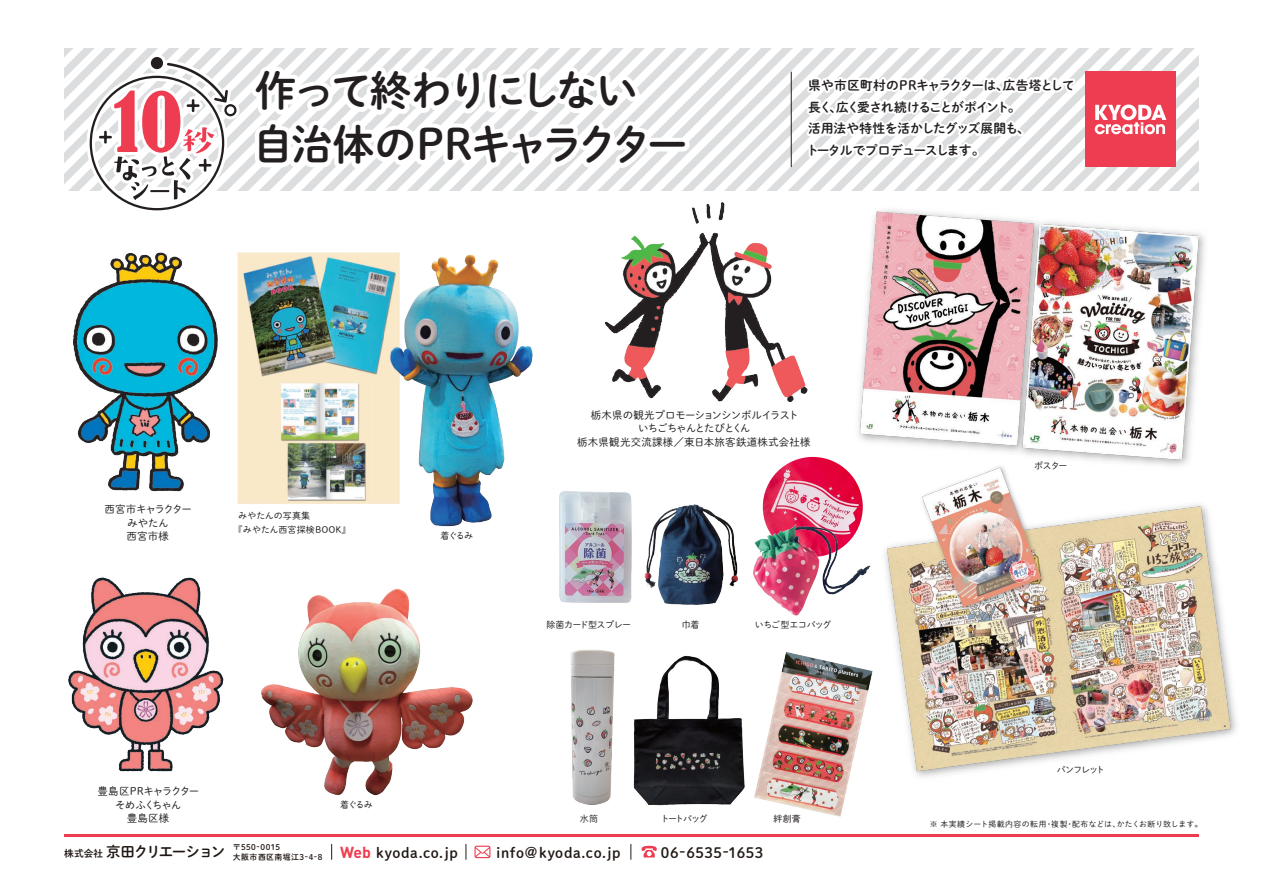
<style>
.page{position:relative;width:1263px;height:893px;background:#fff}
.page>*{position:absolute;margin:0;border:0;box-sizing:border-box;transform-origin:0 0}
.t1{font:42px/54px "Shuei M Go Std B";letter-spacing:-.095em;color:#231f20}
.t2{font:14.55px "Shuei M Go Std B";letter-spacing:-.105em;color:#211814}
.t3{font:14.4px "Shuei M Go Std B";letter-spacing:.04em;color:#211814}
.t4{font:12.75px/21.8px "Shuei M Go Std B";letter-spacing:-.065em;color:#231f20}
.t5{font:10.5px/13.5px "Shuei M Go Std L";letter-spacing:-.02em;color:#231f20;text-align:center}
.t6{font:10.5px/13.5px "Shuei M Go Std L";letter-spacing:-.055em;color:#231f20;text-align:center}
.t7{font:9px "Shuei M Go Std L";letter-spacing:-.065em;color:#231f20}
.t8{font:9px/13.5px "Shuei M Go Std L";letter-spacing:.005em;color:#231f20}
.t9{font:7.95px/10.1px "Shuei M Go Std B";letter-spacing:.05em;color:#211814}
.t10{font:7.95px "Shuei M Go Std L";letter-spacing:.035em;color:#231f20}
.s1{font-size:9.75px}
</style>
<div class="page">
<svg style="left:64px;top:48px;width:1135px;height:154px"></svg>
<div style="left:970px;top:149px;width:9px;height:9px;border:4px solid #fff;border-radius:50%"></div>
<div style="left:971px;top:150px;width:7px;height:7px;border:4px solid #fff;border-radius:50%"></div>
<svg style="left:474px;top:846px;width:16px;height:12px"></svg>
<svg style="left:641px;top:846px;width:16px;height:11px"></svg>
<svg style="left:331px;top:844px;width:1px;height:15px"></svg>
<svg style="left:466px;top:844px;width:1px;height:15px"></svg>
<svg style="left:630px;top:844px;width:1px;height:15px"></svg>
<img style="left:68px;top:538px;width:1169px;height:299px">
<img style="left:74px;top:202px;width:1137px;height:336px">
<h1 class="t1" style="left:252px;top:62px;width:438px">作って終わりにしない<br>自治体のPRキャラクター</h1>
<p class="t4" style="left:806px;top:74px;width:270px">県や市区町村のPRキャラクターは、広告塔として長く、広く愛され続けることがポイント。<br>活用法や特性を活かしたグッズ展開も、<br>トータルでプロデュースします。</p>
<p class="t5" style="left:104px;top:502px;width:89px">西宮市キャラクターみやたん<br>西宮市様</p>
<p class="t8" style="left:234px;top:509px;width:118px;text-indent:4px">みやたんの写真集<br>『みやたん西宮探検ＢＯＯＫ』</p>
<p class="t7" style="left:440px;top:529px;width:34px">着ぐるみ</p>
<p class="t6" style="left:98px;top:784px;width:103px">豊島区PRキャラクターそめふくちゃん<br>豊島区様</p>
<p class="t7" style="left:340px;top:798px;width:34px">着ぐるみ</p>
<p class="t5" style="left:577px;top:408px;width:235px">栃木県の観光プロモーションシンボルイラスト<br>いちごちゃんとたびとくん<br>栃木県観光交流課様／東日本旅客鉄道株式会社様</p>
<p class="t7" style="left:546px;top:618px;width:86px">除菌カード型スプレー</p>
<p class="t7" style="left:682px;top:618px;width:19px">巾着</p>
<p class="t7" style="left:755px;top:618px;width:78px">いちご型エコバッグ</p>
<p class="t7" style="left:580px;top:812px;width:20px">水筒</p>
<p class="t7" style="left:661px;top:812px;width:49px">トートバッグ</p>
<p class="t7" style="left:773px;top:812px;width:29px">絆創膏</p>
<p class="t9" style="left:233px;top:841px;width:226px">〒550-0015<br>大阪市西区南堀江3-4-8 <sup>Web</sup> <sup>kyoda.co.jp</sup></p>
<p class="t3" style="left:661px;top:841px;width:104px">06-6535-1653</p>
<p class="t2" style="left:64px;top:841px;width:163px"><span class="s1">株式会社</span>京田クリエーション</p>
<p class="t3" style="left:497px;top:841px;width:126px">info@kyoda.co.jp</p>
<p class="t7" style="left:1034px;top:459px;width:35px">ポスター</p>
<p class="t7" style="left:1057px;top:763px;width:50px">パンフレット</p>
<p class="t10" style="left:930px;top:818px;width:274px">※ 本実績シート掲載内容の転用・複製・配布などは、かたくお断り致します。</p>
</div>
